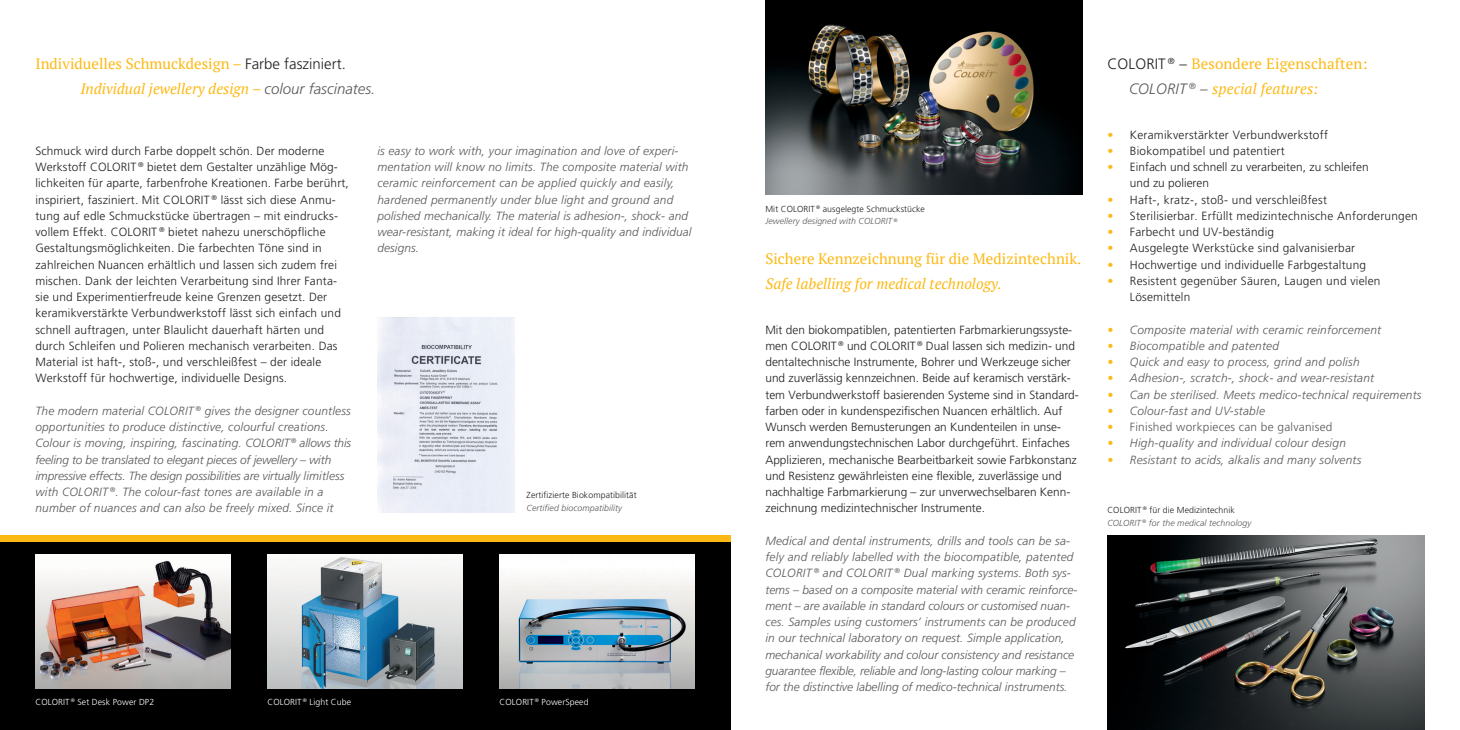
<style>
.page{position:relative;width:1460px;height:730px;background:#fff}
.page>*{position:absolute;margin:0;border:0;box-sizing:border-box;transform-origin:0 0}
.t1{font:15px/25px "PT Serif";color:#fdb913}
.t2{font:italic 15px "PT Serif";color:#fdb913}
.t3{font:300 11.88px/16.2px "Frutiger LT";letter-spacing:.015em;color:#231f20}
.t4{font:italic 300 11.88px/16.2px "Frutiger LT";letter-spacing:.015em;color:#58595b}
.t5{font:300 11.88px "Frutiger LT";letter-spacing:.02em;color:#58595b}
.t6{font:300 8.75px/12.5px "Frutiger LT";letter-spacing:.01em;color:#231f20}
.t7{font:italic 300 8.75px/12.5px "Frutiger LT";letter-spacing:.01em;color:#58595b}
.t8{font:300 8.75px "Frutiger LT";letter-spacing:.01em;color:#fff}
.s1{font-family:"Frutiger LT";font-weight:300;color:#231f20}
.s2{font-style:italic}
.s3{font-family:"Frutiger LT";font-weight:300;font-style:italic;color:#58595b}
.s4{font-style:italic;color:#58595b}
.s5{color:#fdb913}
.s6{font-style:normal;color:#231f20}
</style>
<div class="page">
<img style="left:765px;top:0;width:317px;height:195px">
<img style="left:1107px;top:535px;width:317px;height:195px">
<div style="left:0;top:539px;width:730px;height:191px;background:#000001"></div>
<div style="left:0;top:535px;width:730px;height:7px;background:#fdb913"></div>
<img style="left:35px;top:554px;width:195px;height:135px">
<img style="left:268px;top:554px;width:194px;height:135px">
<img style="left:500px;top:554px;width:194px;height:135px">
<img style="left:377px;top:317px;width:137px;height:195px">
<p class="t1" style="left:80px;top:51px;width:296px;text-indent:-45px">Individuelles Schmuckdesign – <span class="s1">Farbe fasziniert.<br></span><span class="s2">Individual jewellery design –</span> <span class="s3">colour fascinates.</span></p>
<p class="t3" style="left:35px;top:143px;width:315px">Schmuck wird durch Farbe doppelt schön. Der moderne Werkstoff COLORIT <sup>®</sup> bietet dem Gestalter unzählige Mög&shy;lichkeiten für aparte, farbenfrohe Kreationen. Farbe berührt, inspiriert, fasziniert. Mit COLORIT <sup>®</sup> lässt sich diese Anmu&shy;tung auf edle Schmuckstücke übertragen – mit eindrucks&shy;vollem Effekt. COLORIT <sup>®</sup> bietet nahezu unerschöpfliche Gestaltungsmöglichkeiten. Die farbechten Töne sind in zahlreichen Nuancen erhältlich und lassen sich zudem frei mischen. Dank der leichten Verarbeitung sind Ihrer Fanta&shy;sie und Experimentierfreude keine Grenzen gesetzt. Der keramikverstärkte Verbundwerkstoff lässt sich einfach und schnell auftragen, unter Blaulicht dauerhaft härten und durch Schleifen und Polieren mechanisch verarbeiten. Das Material ist haft-, stoß-, und verschleißfest – der ideale Werkstoff für hochwertige, individuelle Designs.</p>
<p class="t4" style="left:35px;top:403px;width:317px">The modern material COLORIT <sup>®</sup> gives the designer countless opportunities to produce distinctive, colourful creations.<br>Colour is moving, inspiring, fascinating. COLORIT <sup>®</sup> allows this feeling to be translated to elegant pieces of jewellery – with impressive effects. The design possibilities are virtually limitless with COLORIT <sup>®</sup>. The colour-fast tones are available in a number of nuances and can also be freely mixed. Since it</p>
<p class="t4" style="left:377px;top:143px;width:316px">is easy to work with, your imagination and love of experi&shy;mentation will know no limits. The composite material with ceramic reinforcement can be applied quickly and easily, hardened permanently under blue light and ground and polished mechanically. The material is adhesion-, shock- and wear-resistant, making it ideal for high-quality and individual designs.</p>
<p class="t6" style="left:527px;top:489px;width:112px">Zertifizierte Biokompatibilität</p>
<p class="t7" style="left:527px;top:501px;width:97px">Certified biocompatibility</p>
<p class="t8" style="left:35px;top:697px;width:120px">COLORIT <sup>®</sup> Set Desk Power DP2</p>
<p class="t8" style="left:268px;top:697px;width:85px">COLORIT <sup>®</sup> Light Cube</p>
<p class="t8" style="left:500px;top:697px;width:90px">COLORIT <sup>®</sup> PowerSpeed</p>
<p class="t6" style="left:765px;top:203px;width:161px">Mit COLORIT <sup>®</sup> ausgelegte Schmuckstücke<br><span class="s4">Jewellery designed with COLORIT</span> <sup>®</sup></p>
<p class="t1" style="left:765px;top:246px;width:317px">Sichere Kennzeichnung für die Medizintechnik.</p>
<p class="t2" style="left:765px;top:274px;width:238px">Safe labelling for medical technology.</p>
<p class="t3" style="left:765px;top:321px;width:315px">Mit den biokompatiblen, patentierten Farbmarkierungssyste&shy;men COLORIT <sup>®</sup> und COLORIT <sup>®</sup> Dual lassen sich medizin- und dentaltechnische Instrumente, Bohrer und Werkzeuge sicher und zuverlässig kennzeichnen. Beide auf keramisch verstärk&shy;tem Verbundwerkstoff basierenden Systeme sind in Standard&shy;farben oder in kundenspezifischen Nuancen erhältlich. Auf Wunsch werden Bemusterungen an Kundenteilen in unse&shy;rem anwendungstechnischen Labor durchgeführt. Einfaches Applizieren, mechanische Bearbeitbarkeit sowie Farbkonstanz und Resistenz gewährleisten eine flexible, zuverlässige und nachhaltige Farbmarkierung – zur unverwechselbaren Kenn&shy;zeichnung medizintechnischer Instrumente.</p>
<p class="t4" style="left:765px;top:533px;width:314px">Medical and dental instruments, drills and tools can be sa&shy;fely and reliably labelled with the biocompatible, patented COLORIT <sup>®</sup> and COLORIT <sup>®</sup> Dual marking systems. Both sys&shy;tems – based on a composite material with ceramic reinforce&shy;ment – are available in standard colours or customised nuan&shy;ces. Samples using customers’ instruments can be produced in our technical laboratory on request. Simple application, mechanical workability and colour consistency and resistance guarantee flexible, reliable and long-lasting colour marking – for the distinctive labelling of medico-technical instruments.</p>
<p class="t1" style="left:1129px;top:51px;width:240px;text-indent:-22px"><span class="s1">COLORIT</span> <sup>®</sup> <span class="s1">–</span> Besondere Eigenschaften:<br><span class="s3">COLORIT</span> <sup>®</sup> <span class="s3">–</span> <span class="s2">special features:</span></p>
<p class="t3" style="left:1107px;top:126px;width:222px"><span class="s5">•</span> Keramikverstärkter Verbundwerkstoff</p>
<p class="t3" style="left:1107px;top:143px;width:179px"><span class="s5">•</span> Biokompatibel und patentiert</p>
<p class="t3" style="left:1130px;top:159px;width:240px;text-indent:-23px"><span class="s5">•</span> Einfach und schnell zu verarbeiten, zu schleifen und zu polieren</p>
<p class="t3" style="left:1107px;top:191px;width:221px"><span class="s5">•</span> Haft-, kratz-, stoß- und verschleißfest</p>
<p class="t3" style="left:1107px;top:208px;width:312px"><span class="s5">•</span> Sterilisierbar. Erfüllt medizintechnische Anforderungen</p>
<p class="t3" style="left:1107px;top:224px;width:168px"><span class="s5">•</span> Farbecht und UV-beständig</p>
<p class="t3" style="left:1107px;top:240px;width:249px"><span class="s5">•</span> Ausgelegte Werkstücke sind galvanisierbar</p>
<p class="t3" style="left:1107px;top:256px;width:260px"><span class="s5">•</span> Hochwertige und individuelle Farbgestaltung</p>
<p class="t3" style="left:1130px;top:273px;width:252px;text-indent:-23px"><span class="s5">•</span> Resistent gegenüber Säuren, Laugen und vielen<br>Lösemitteln</p>
<p class="t4" style="left:1107px;top:321px;width:275px"><span class="s5">•</span> Composite material with ceramic reinforcement</p>
<p class="t4" style="left:1107px;top:338px;width:173px"><span class="s5">•</span> Biocompatible and patented</p>
<p class="t4" style="left:1107px;top:354px;width:254px"><span class="s5">•</span> Quick and easy to process, grind and polish</p>
<p class="t4" style="left:1107px;top:370px;width:268px"><span class="s5">•</span> Adhesion-, scratch-, shock- and wear-resistant</p>
<p class="t4" style="left:1107px;top:386px;width:316px"><span class="s5">•</span> Can be sterilised. Meets medico-technical requirements</p>
<p class="t4" style="left:1107px;top:403px;width:159px"><span class="s5">•</span> Colour-fast and UV-stable</p>
<p class="t5" style="left:1107px;top:420px;width:227px"><span class="s5">•</span> Finished workpieces can be galvanised</p>
<p class="t4" style="left:1107px;top:435px;width:240px"><span class="s5">•</span> High-quality and individual colour design</p>
<p class="t4" style="left:1107px;top:451px;width:255px"><span class="s5">•</span> Resistant to acids, alkalis and many solvents</p>
<p class="t7" style="left:1107px;top:504px;width:145px"><span class="s6">COLORIT</span> <sup>®</sup> <span class="s6">für die Medizintechnik<br></span>COLORIT <sup>®</sup> for the medical technology</p>
</div>
